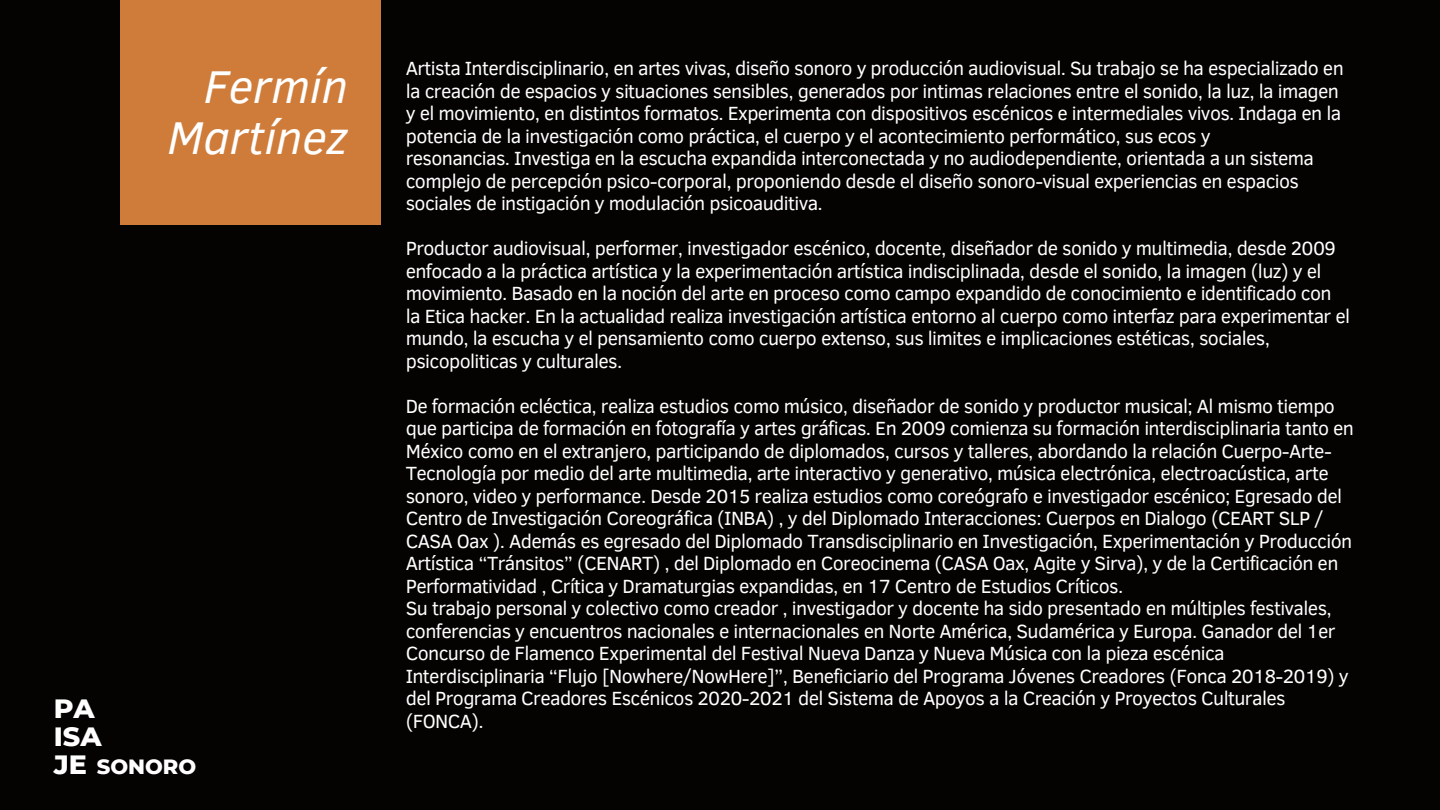
<style>
.page{position:relative;width:1440px;height:810px;background:#040301}
.page>*{position:absolute;margin:0;border:0;box-sizing:border-box;transform-origin:0 0}
.t1{font:italic 47.1px "Clear Sans";color:#fff}
.t2{font:800 27px/27.9px "Montserrat";color:#fff}
.t3{font:800 21px "Montserrat";color:#fff}
.t4{font:19.6px/22.5px "Clear Sans";letter-spacing:-.03em;color:#fff}
</style>
<div class="page">
<div style="left:121px;top:0;width:260px;height:225px;background:#cf7c3a"></div>
<p class="t1" style="left:204px;top:52px;width:146px">Fermín</p>
<p class="t1" style="left:168px;top:103px;width:182px">Martínez</p>
<p class="t2" style="left:54px;top:695px;width:43px">PA</p>
<p class="t2" style="left:54px;top:723px;width:49px">ISA<br>JE</p>
<p class="t3" style="left:97px;top:753px;width:101px">SONORO</p>
<p class="t4" style="left:406px;top:56px;width:940px">Artista Interdisciplinario, en artes vivas, diseño sonoro y producción audiovisual. Su trabajo se ha especializado en</p>
<p class="t4" style="left:406px;top:78px;width:935px">la creación de espacios y situaciones sensibles, generados por intimas relaciones entre el sonido, la luz, la imagen</p>
<p class="t4" style="left:406px;top:101px;width:937px">y el movimiento, en distintos formatos. Experimenta con dispositivos escénicos e intermediales vivos. Indaga en la</p>
<p class="t4" style="left:406px;top:123px;width:806px">potencia de la investigación como práctica, el cuerpo y el acontecimiento performático, sus ecos y</p>
<p class="t4" style="left:406px;top:146px;width:910px">resonancias. Investiga en la escucha expandida interconectada y no audiodependiente, orientada a un sistema</p>
<p class="t4" style="left:406px;top:168px;width:895px">complejo de percepción psico-corporal, proponiendo desde el diseño sonoro-visual experiencias en espacios sociales de instigación y modulación psicoauditiva.</p>
<p class="t4" style="left:406px;top:236px;width:932px">Productor audiovisual, performer, investigador escénico, docente, diseñador de sonido y multimedia, desde 2009</p>
<p class="t4" style="left:406px;top:258px;width:917px">enfocado a la práctica artística y la experimentación artística indisciplinada, desde el sonido, la imagen (luz) y el</p>
<p class="t4" style="left:406px;top:281px;width:927px">movimiento. Basado en la noción del arte en proceso como campo expandido de conocimiento e identificado con</p>
<p class="t4" style="left:406px;top:303px;width:946px">la Etica hacker. En la actualidad realiza investigación artística entorno al cuerpo como interfaz para experimentar el</p>
<p class="t4" style="left:406px;top:326px;width:866px">mundo, la escucha y el pensamiento como cuerpo extenso, sus limites e implicaciones estéticas, sociales, psicopoliticas y culturales.</p>
<p class="t4" style="left:406px;top:393px;width:931px">De formación ecléctica, realiza estudios como músico, diseñador de sonido y productor musical; Al mismo tiempo</p>
<p class="t4" style="left:406px;top:416px;width:950px">que participa de formación en fotografía y artes gráficas. En 2009 comienza su formación interdisciplinaria tanto en</p>
<p class="t4" style="left:406px;top:438px;width:928px">México como en el extranjero, participando de diplomados, cursos y talleres, abordando la relación Cuerpo-Arte-</p>
<p class="t4" style="left:406px;top:461px;width:924px">Tecnología por medio del arte multimedia, arte interactivo y generativo, música electrónica, electroacústica, arte</p>
<p class="t4" style="left:406px;top:483px;width:938px">sonoro, video y performance. Desde 2015 realiza estudios como coreógrafo e investigador escénico; Egresado del</p>
<p class="t4" style="left:406px;top:506px;width:920px">Centro de Investigación Coreográfica (INBA) , y del Diplomado Interacciones: Cuerpos en Dialogo (CEART SLP /</p>
<p class="t4" style="left:406px;top:528px;width:948px">CASA Oax ). Además es egresado del Diplomado Transdisciplinario en Investigación, Experimentación y Producción<br>Artística “Tránsitos” (CENART) , del Diplomado en Coreocinema (CASA Oax, Agite y Sirva), y de la Certificación en<br>Performatividad , Crítica y Dramaturgias expandidas, en 17 Centro de Estudios Críticos.</p>
<p class="t4" style="left:406px;top:596px;width:928px">Su trabajo personal y colectivo como creador , investigador y docente ha sido presentado en múltiples festivales,</p>
<p class="t4" style="left:406px;top:618px;width:931px">conferencias y encuentros nacionales e internacionales en Norte América, Sudamérica y Europa. Ganador del 1er</p>
<p class="t4" style="left:406px;top:641px;width:945px">Concurso de Flamenco Experimental del Festival Nueva Danza y Nueva Música con la pieza escénica<br>Interdisciplinaria “Flujo [Nowhere/NowHere]”, Beneficiario del Programa Jóvenes Creadores (Fonca 2018-2019) y del Programa Creadores Escénicos 2020-2021 del Sistema de Apoyos a la Creación y Proyectos Culturales</p>
<p class="t4" style="left:406px;top:708px;width:79px">(FONCA).</p>
</div>
